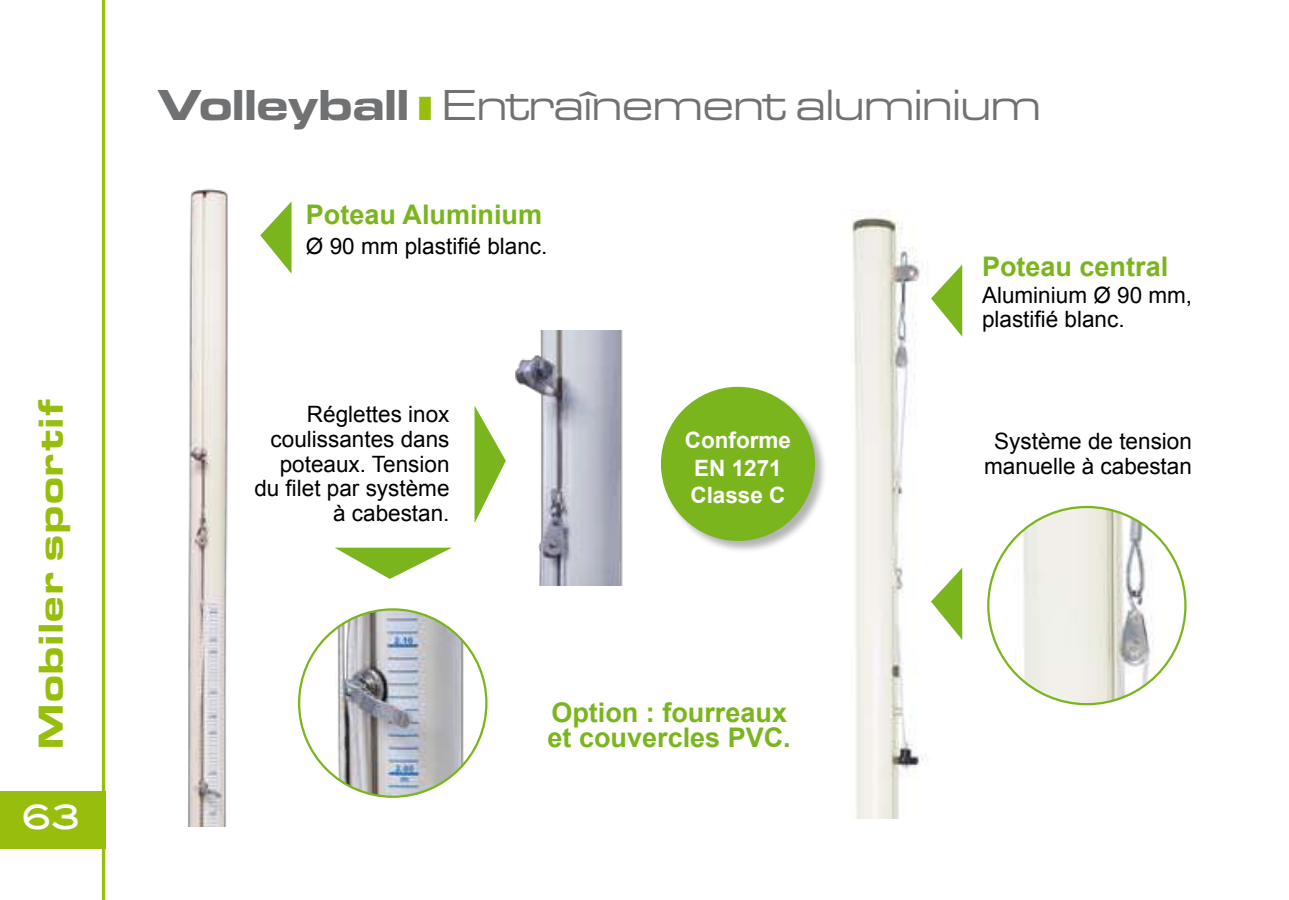
<style>
.page{position:relative;width:1289px;height:900px;background:#fff}
.page>*{position:absolute;margin:0;border:0;box-sizing:border-box;transform-origin:0 0}
.t1{font:45px "Eurostile Extended Roman DTC";letter-spacing:-.05em;color:#707173}
.t2{font:36px "Eurostile Extended Black DTC";color:#97be0d}
.t3{font:33.75px "Blair Md ITCTT Medium";color:#fff}
.t4{font:700 27px/24.8px "Arial";color:#7ab51d}
.t5{font:22.5px/24.8px "Arial";color:#000}
.t6{font:700 22.5px/27px "Arial";color:#fff}
.s1{font-family:"Eurostile Extended Black DTC"}
</style>
<div class="page">
<div style="left:0;top:791px;width:105px;height:57px;background:#97be0d"></div>
<hr style="left:102px;top:0;width:3px;height:899px;background:#97be0d">
<img style="left:852px;top:215px;width:75px;height:603px">
<svg style="left:931px;top:568px;width:31px;height:71px"></svg>
<svg style="left:931px;top:265px;width:31px;height:72px"></svg>
<img style="left:988px;top:507px;width:197px;height:197px;border-radius:99px">
<img style="left:188px;top:188px;width:40px;height:638px">
<img style="left:515px;top:330px;width:108px;height:256px">
<img style="left:299px;top:609px;width:187px;height:187px;border-radius:94px">
<svg style="left:474px;top:406px;width:32px;height:117px"></svg>
<svg style="left:335px;top:547px;width:117px;height:32px"></svg>
<svg style="left:260px;top:202px;width:31px;height:71px"></svg>
<div style="left:660px;top:386px;width:177px;height:176px;background:#000;opacity:.3"></div>
<div style="left:664px;top:390px;width:147px;height:147px;background:#7ab51d;border-radius:50%"></div>
<div style="left:661px;top:387px;width:154px;height:154px;border:7px solid #7ab51d;border-radius:50%"></div>
<h2 class="t2" style="left:30px;top:749px;width:353px;rotate:-90deg">Mobiler sportif</h2>
<h3 class="t3" style="left:21px;top:789px;width:61px">63</h3>
<h1 class="t1" style="left:156px;top:81px;width:887px"><span class="s1">Volleyball</span> Entraînement aluminium</h1>
<p class="t4" style="left:306px;top:203px;width:238px">Poteau Aluminium</p>
<p class="t5" style="left:306px;top:233px;width:243px">Ø 90 mm plastifié blanc.</p>
<p class="t5" style="left:254px;top:402px;width:197px;text-align:right">Réglettes inox coulissantes dans poteaux. Tension du filet par système à cabestan.</p>
<p class="t6" style="left:684px;top:427px;width:108px">Conforme<br>EN 1271<br>Classe C</p>
<p class="t4" style="left:547px;top:700px;width:245px">Option : fourreaux et couvercles PVC.</p>
<p class="t4" style="left:982px;top:255px;width:188px">Poteau central</p>
<p class="t5" style="left:982px;top:282px;width:212px">Aluminium Ø 90 mm, plastifié blanc.</p>
<p class="t5" style="left:984px;top:429px;width:209px;text-align:center">Système de tension manuelle à cabestan</p>
</div>
